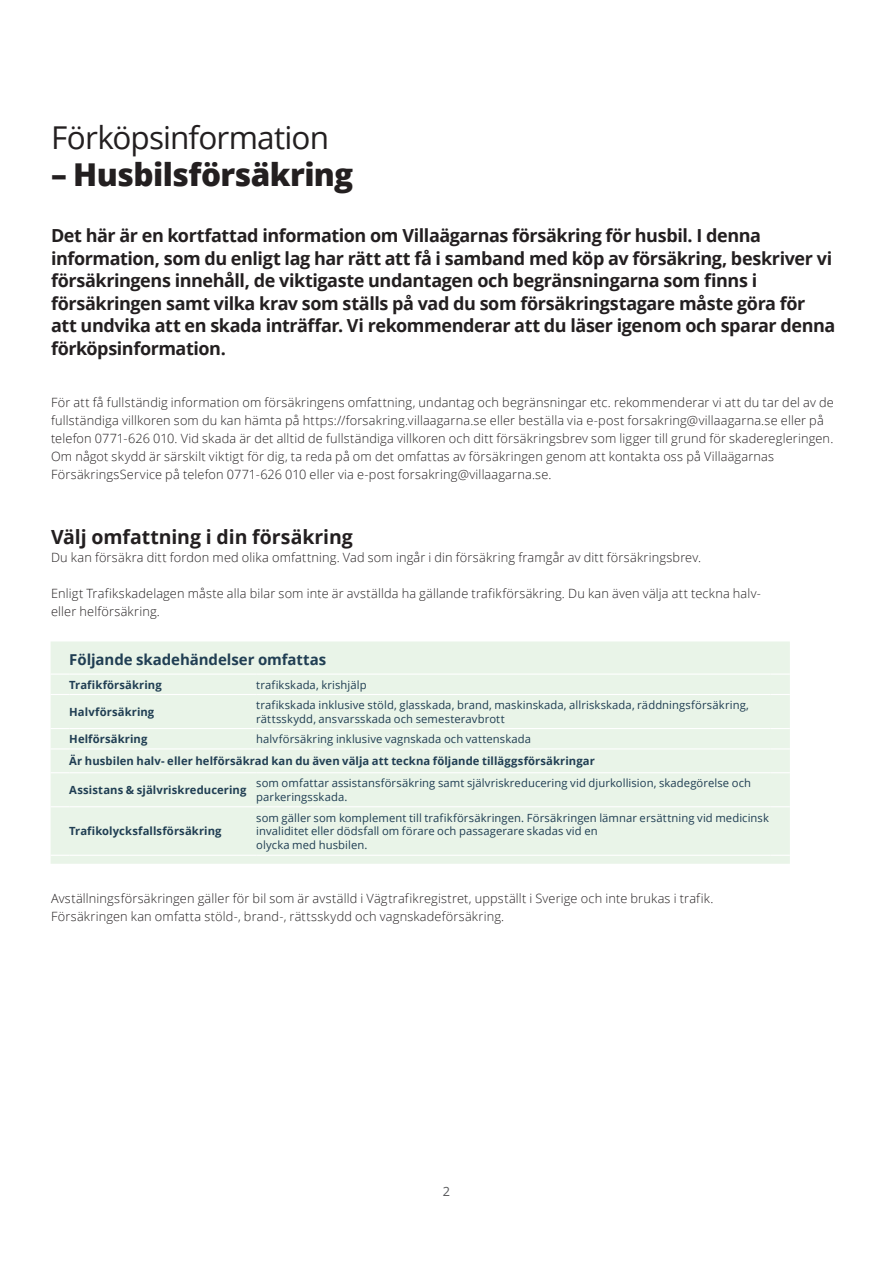
<style>
.page{position:relative;width:893px;height:1263px;background:#fff}
.page>*{position:absolute;margin:0;border:0;box-sizing:border-box;transform-origin:0 0}
.t1{font:31.5px "Open Sans";letter-spacing:-.025em;color:#231f20}
.t2{font:800 31.5px "Open Sans";letter-spacing:-.02em;color:#231f20}
.t3{font:700 19.5px "Open Sans";letter-spacing:-.005em;color:#231f20}
.t4{font:700 18px/22.5px "Open Sans";letter-spacing:-.025em;color:#231f20}
.t5{font:700 15px "Open Sans";letter-spacing:-.005em;color:#203e53}
.t6{font:300 12.75px/18px "Open Sans";letter-spacing:.015em;color:#231f20}
.t7{font:12.75px "Open Sans";color:#57585a}
.t8{font:11.25px/13.5px "Open Sans";letter-spacing:.01em;color:#203e53}
.t9{font:700 11.25px "Open Sans";letter-spacing:.01em;color:#203e53}
</style>
<div class="page">
<div style="left:51px;top:641px;width:739px;height:223px;background:#e9f4e8"></div>
<svg style="left:51px;top:673px;width:18px;height:2px"></svg>
<svg style="left:771px;top:673px;width:19px;height:2px"></svg>
<svg style="left:771px;top:694px;width:19px;height:1px"></svg>
<svg style="left:51px;top:694px;width:18px;height:1px"></svg>
<svg style="left:51px;top:728px;width:18px;height:1px"></svg>
<svg style="left:51px;top:748px;width:18px;height:1px"></svg>
<svg style="left:51px;top:772px;width:18px;height:1px"></svg>
<svg style="left:51px;top:806px;width:18px;height:1px"></svg>
<svg style="left:51px;top:855px;width:18px;height:1px"></svg>
<svg style="left:771px;top:728px;width:19px;height:1px"></svg>
<svg style="left:771px;top:748px;width:19px;height:1px"></svg>
<svg style="left:771px;top:772px;width:19px;height:1px"></svg>
<svg style="left:771px;top:806px;width:19px;height:1px"></svg>
<svg style="left:771px;top:855px;width:19px;height:1px"></svg>
<hr style="left:69px;top:673px;width:187px;height:2px;background:#fff">
<hr style="left:256px;top:673px;width:515px;height:2px;background:#fff">
<hr style="left:69px;top:694px;width:187px;height:1px;background:#fff">
<hr style="left:256px;top:694px;width:515px;height:1px;background:#fff">
<hr style="left:69px;top:728px;width:187px;height:1px;background:#fff">
<hr style="left:256px;top:728px;width:515px;height:1px;background:#fff">
<hr style="left:69px;top:748px;width:187px;height:1px;background:#fff">
<hr style="left:256px;top:748px;width:515px;height:1px;background:#fff">
<hr style="left:69px;top:772px;width:187px;height:1px;background:#fff">
<hr style="left:256px;top:772px;width:515px;height:1px;background:#fff">
<hr style="left:69px;top:806px;width:187px;height:1px;background:#fff">
<hr style="left:256px;top:806px;width:515px;height:1px;background:#fff">
<hr style="left:69px;top:855px;width:187px;height:1px;background:#fff">
<hr style="left:256px;top:855px;width:515px;height:1px;background:#fff">
<h1 class="t1" style="left:51px;top:116px;width:280px">Förköpsinformation</h1>
<h1 class="t2" style="left:51px;top:151px;width:304px">– Husbilsförsäkring</h1>
<p class="t4" style="left:51px;top:224px;width:786px">Det här är en kortfattad information om Villaägarnas försäkring för husbil. I denna information, som du enligt lag har rätt att få i samband med köp av försäkring, beskriver vi försäkringens innehåll, de viktigaste undantagen och begränsningarna som finns i försäkringen samt vilka krav som ställs på vad du som försäkringstagare måste göra för att undvika att en skada inträffar. Vi rekommenderar att du läser igenom och sparar denna förköpsinformation.</p>
<p class="t6" style="left:51px;top:393px;width:784px">För att få fullständig information om försäkringens omfattning, undantag och begränsningar etc. rekommenderar vi att du tar del av de fullständiga villkoren som du kan hämta på https://forsakring.villaagarna.se eller beställa via e-post forsakring@villaagarna.se eller på telefon 0771-626 010. Vid skada är det alltid de fullständiga villkoren och ditt försäkringsbrev som ligger till grund för skaderegleringen.<br>Om något skydd är särskilt viktigt för dig, ta reda på om det omfattas av försäkringen genom att kontakta oss på Villaägarnas FörsäkringsService på telefon 0771-626 010 eller via e-post forsakring@villaagarna.se.</p>
<h2 class="t3" style="left:51px;top:524px;width:303px">Välj omfattning i din försäkring</h2>
<p class="t6" style="left:51px;top:548px;width:652px">Du kan försäkra ditt fordon med olika omfattning. Vad som ingår i din försäkring framgår av ditt försäkringsbrev.</p>
<p class="t6" style="left:51px;top:584px;width:711px">Enligt Trafikskadelagen måste alla bilar som inte är avställda ha gällande trafikförsäkring. Du kan även välja att teckna halv&shy;eller helförsäkring.</p>
<p class="t5" style="left:69px;top:649px;width:259px">Följande skadehändelser omfattas</p>
<p class="t9" style="left:69px;top:676px;width:94px">Trafikförsäkring</p>
<p class="t8" style="left:256px;top:677px;width:112px">trafikskada, krishjälp</p>
<p class="t9" style="left:69px;top:704px;width:87px">Halvförsäkring</p>
<p class="t8" style="left:256px;top:698px;width:494px">trafikskada inklusive stöld, glasskada, brand, maskinskada, allriskskada, räddningsförsäkring, rättsskydd, ansvarsskada och semesteravbrott</p>
<p class="t9" style="left:69px;top:731px;width:80px">Helförsäkring</p>
<p class="t8" style="left:256px;top:732px;width:276px">halvförsäkring inklusive vagnskada och vattenskada</p>
<p class="t9" style="left:69px;top:753px;width:527px">Är husbilen halv- eller helförsäkrad kan du även välja att teckna följande tilläggsförsäkringar</p>
<p class="t9" style="left:69px;top:782px;width:179px">Assistans &amp; självriskreducering</p>
<p class="t8" style="left:256px;top:776px;width:496px">som omfattar assistansförsäkring samt självriskreducering vid djurkollision, skadegörelse och parkeringsskada.</p>
<p class="t9" style="left:69px;top:823px;width:154px">Trafikolycksfallsförsäkring</p>
<p class="t8" style="left:256px;top:811px;width:514px">som gäller som komplement till trafikförsäkringen. Försäkringen lämnar ersättning vid medicinsk invaliditet eller dödsfall om förare och passagerare skadas vid en<br>olycka med husbilen.</p>
<p class="t6" style="left:51px;top:889px;width:664px">Avställningsförsäkringen gäller för bil som är avställd i Vägtrafikregistret, uppställt i Sverige och inte brukas i trafik.<br>Försäkringen kan omfatta stöld-, brand-, rättsskydd och vagnskadeförsäkring.</p>
<p class="t7" style="left:443px;top:1182px;width:9px">2</p>
</div>
